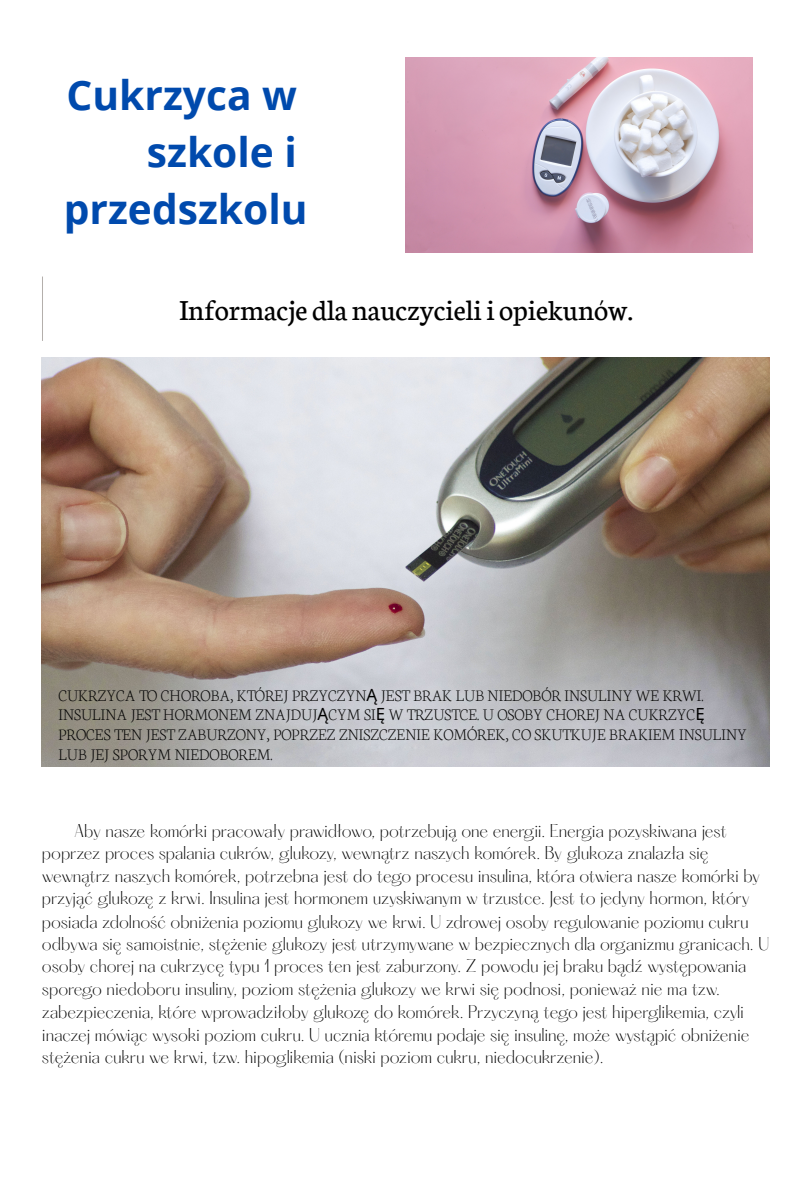
<style>
.page{position:relative;width:810px;height:1181px;background:#fff}
.page>*{position:absolute;margin:0;border:0;box-sizing:border-box;transform-origin:0 0}
.t1{font:700 40.8px "Open Sans";color:#004aad}
.t2{font:31.05px "Neuton";color:#000}
.t3{font:200 16.8px/19.6px "Neuton";color:#000}
.t4{font:300 16.2px/22.6px "Hatton";letter-spacing:-.015em;color:#000}
.s1{font-family:"Noto Sans";font-weight:400}
</style>
<div class="page">
<img style="left:406px;top:58px;width:347px;height:194px">
<hr style="left:42px;top:276px;width:1px;height:65px;background:#b4afac">
<img style="left:42px;top:357px;width:727px;height:409px">
<p class="t1" style="left:67px;top:66px;width:232px">Cukrzyca w</p>
<p class="t1" style="left:147px;top:123px;width:152px">szkole i</p>
<p class="t1" style="left:64px;top:180px;width:245px">przedszkolu</p>
<p class="t2" style="left:179px;top:288px;width:456px">Informacje dla nauczycieli i opiekunów.</p>
<p class="t3" style="left:58px;top:684px;width:690px">CUKRZYCA TO CHOROBA, KTÓREJ PRZYCZYN<span class="s1">Ą</span> JEST BRAK LUB NIEDOBÓR INSULINY WE KRWI.<br>INSULINA JEST HORMONEM ZNAJDUJ<span class="s1">Ą</span>CYM SI<span class="s1">Ę</span> W TRZUSTCE. U OSOBY CHOREJ NA CUKRZYC<span class="s1">Ę </span>PROCES TEN JEST ZABURZONY, POPRZEZ ZNISZCZENIE KOMÓREK, CO SKUTKUJE BRAKIEM INSULINY LUB JEJ SPORYM NIEDOBOREM.</p>
<p class="t4" style="left:42px;top:820px;width:729px;text-indent:32px">Aby nasze komórki pracowały prawidłowo, potrzebują one energii. Energia pozyskiwana jest poprzez proces spalania cukrów, glukozy, wewnątrz naszych komórek. By glukoza znalazła się wewnątrz naszych komórek, potrzebna jest do tego procesu insulina, która otwiera nasze komórki by przyjąć glukozę z krwi. Insulina jest hormonem uzyskiwanym w trzustce. Jest to jedyny hormon, który posiada zdolność obniżenia poziomu glukozy we krwi. U zdrowej osoby regulowanie poziomu cukru odbywa się samoistnie, stężenie glukozy jest utrzymywane w bezpiecznych dla organizmu granicach. U osoby chorej na cukrzycę typu 1 proces ten jest zaburzony. Z powodu jej braku bądź występowania sporego niedoboru insuliny, poziom stężenia glukozy we krwi się podnosi, ponieważ nie ma tzw. zabezpieczenia, które wprowadziłoby glukozę do komórek. Przyczyną tego jest hiperglikemia, czyli inaczej mówiąc wysoki poziom cukru. U ucznia któremu podaje się insulinę, może wystąpić obniżenie stężenia cukru we krwi, tzw. hipoglikemia (niski poziom cukru, niedocukrzenie).</p>
</div>
